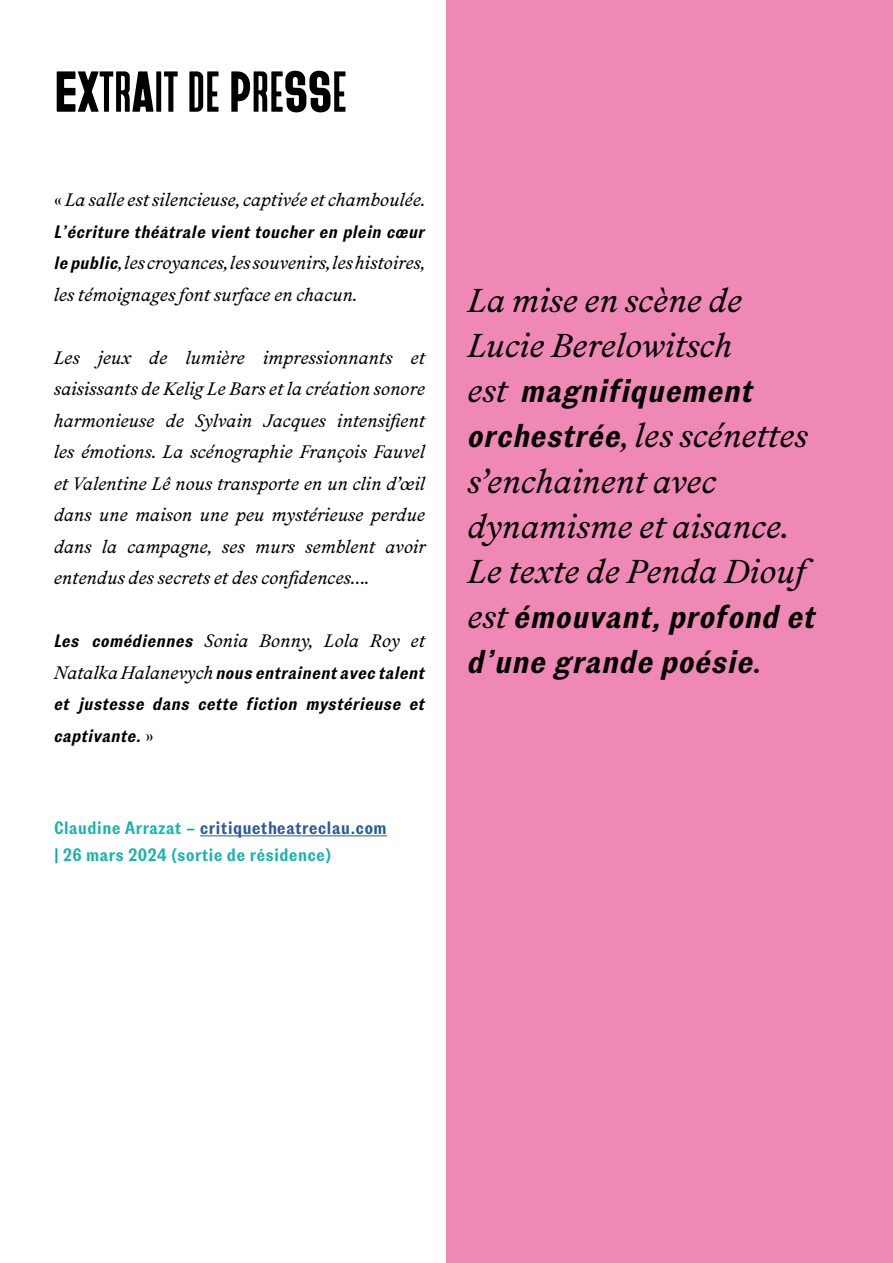
<style>
.page{position:relative;width:893px;height:1263px;background:#fff}
.page>*{position:absolute;margin:0;border:0;box-sizing:border-box;transform-origin:0 0}
.t1{font:67.5px "BAYARD";color:#000}
.t2{font:italic 33px/45px "Mercure";color:#000}
.t3{font:italic 600 33px/45px "Grammar";color:#000}
.t4{font:italic 18px/31.5px "Mercure";color:#000}
.t5{font:italic 600 18px/31.5px "Grammar";color:#000;text-align:justify}
.t6{font:600 18px/27px "Grammar";color:#1bb3af}
.s1{font-style:normal}
.s2{font-family:"Grammar";font-weight:600}
.s3{font-family:"Mercure";font-weight:400}
.s4{font-family:"Mercure";font-weight:400;font-style:normal}
.s5{color:#00adb1}
.s6{color:#275b9b}
</style>
<div class="page">
<div style="left:446px;top:0;width:447px;height:1263px;background:#f088b6"></div>
<hr style="left:200px;top:835px;width:187px;height:1px;background:#275b9b">
<h1 class="t1" style="left:54px;top:59px;width:294px">EXTRAIT DE PRESSE</h1>
<p class="t4" style="left:54px;top:184px;width:373px"><span class="s1">«</span> La salle est silencieuse, captivée et chamboulée.</p>
<p class="t5" style="left:54px;top:216px;width:373px">L’écriture théâtrale vient toucher en plein cœur</p>
<p class="t4" style="left:54px;top:247px;width:373px"><span class="s2">le public</span>, les croyances, les souvenirs, les histoires, les témoignages font surface en chacun.</p>
<p class="t4" style="left:54px;top:342px;width:373px;text-align:justify">Les jeux de lumière impressionnants et saisissants de Kelig Le Bars et la création sonore harmonieuse de Sylvain Jacques intensifient les émotions. La scénographie François Fauvel et Valentine Lê nous transporte en un clin d’œil dans une maison une peu mystérieuse perdue dans la campagne, ses murs semblent avoir entendus des secrets et des confidences….</p>
<p class="t4" style="left:54px;top:625px;width:373px"><span class="s2">Les comédiennes</span> Sonia Bonny, Lola Roy et</p>
<p class="t5" style="left:54px;top:657px;width:373px"><span class="s3">Natalka Halanevych</span> nous entrainent avec talent et justesse dans cette fiction mystérieuse et captivante. <span class="s4">»</span></p>
<p class="t6" style="left:54px;top:814px;width:335px">Claudine Arrazat <span class="s5">–</span> <span class="s6">critiquetheatreclau.com </span><span class="s5">|</span> 26 mars 2024 (sortie de résidence)</p>
<h2 class="t2" style="left:468px;top:279px;width:276px">La mise en scène de<br>Lucie Berelowitsch</h2>
<h2 class="t3" style="left:468px;top:369px;width:288px"><span class="s3">est</span> magnifiquement</h2>
<h2 class="t2" style="left:468px;top:414px;width:342px"><span class="s2">orchestrée</span>, les scénettes s’enchainent avec dynamisme et aisance.<br>Le texte de Penda Diouf</h2>
<h2 class="t3" style="left:468px;top:595px;width:350px"><span class="s3">est</span> émouvant, profond et d’une grande poésie<span class="s3">.</span></h2>
</div>
